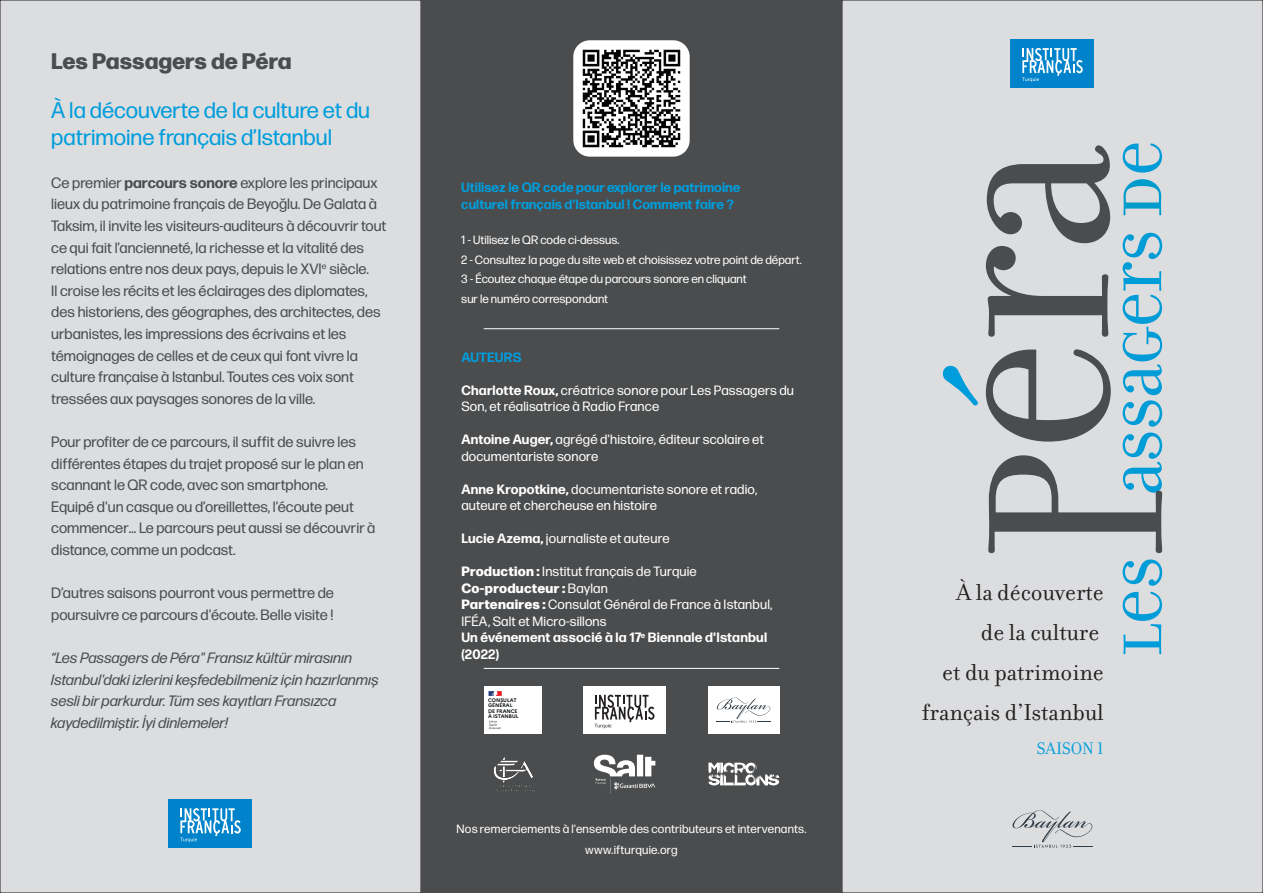
<style>
.page{position:relative;width:1263px;height:893px;background:#fff}
.page>*{position:absolute;margin:0;border:0;box-sizing:border-box;transform-origin:0 0}
.t1{font:24.9px/39.9px "Filosofia Lining OT";color:#231f20;text-align:right}
.t2{font:22.5px/27px "Forma DJR Text";color:#009ddc}
.t3{font:800 22.5px "Forma DJR Text";color:#4b4c4d}
.t4{font:18px "Filosofia Lining OT";color:#009ddc}
.t5{font:15px/21.6px "Forma DJR Text";color:#4b4c4d}
.t6{font:italic 15px/21.6px "Forma DJR Text";color:#4b4c4d}
.t7{font:13.5px/16.5px "Forma DJR Text";letter-spacing:.01em;color:#fff}
.t8{font:700 13.5px/16.2px "Forma DJR Text";color:#009ddc}
.t9{font:12px/19.5px "Forma DJR Text";color:#fff}
.t10{font:700 5.1px/5.2px "Marianne";letter-spacing:-.01em;color:#0f1313}
.s1{font-weight:700}
.s2{font-weight:800}
</style>
<div class="page">
<div style="left:842px;top:0;width:421px;height:893px;background:#dcdddf"></div>
<div style="left:0;top:0;width:421px;height:893px;background:#dcdddf"></div>
<div style="left:421px;top:0;width:421px;height:893px;background:#4b4c4d"></div>
<svg style="left:1123px;top:559px;width:39px;height:95px"></svg>
<svg style="left:942px;top:365px;width:36px;height:41px"></svg>
<svg style="left:986px;top:143px;width:176px;height:410px"></svg>
<svg style="left:1012px;top:810px;width:81px;height:38px"></svg>
<hr style="left:484px;top:328px;width:295px;height:1px;background:#fff">
<hr style="left:484px;top:668px;width:295px;height:1px;background:#fff">
<div style="left:573px;top:40px;width:117px;height:117px;background:#fff;border-radius:16px"></div>
<img style="left:582px;top:49px;width:99px;height:99px">
<img style="left:493px;top:757px;width:42px;height:35px">
<div style="left:484px;top:686px;width:57px;height:48px;background:#fff"></div>
<svg style="left:488px;top:691px;width:14px;height:5px"></svg>
<svg style="left:488px;top:720px;width:13px;height:9px"></svg>
<svg style="left:708px;top:763px;width:71px;height:22px"></svg>
<svg style="left:594px;top:755px;width:61px;height:38px"></svg>
<div style="left:1011px;top:39px;width:83px;height:49px;background:#0083ca"></div>
<svg style="left:1022px;top:48px;width:61px;height:34px"></svg>
<div style="left:583px;top:686px;width:83px;height:48px;background:#fff"></div>
<svg style="left:595px;top:695px;width:59px;height:33px"></svg>
<div style="left:708px;top:686px;width:71px;height:48px;background:#fff"></div>
<svg style="left:717px;top:697px;width:54px;height:26px"></svg>
<div style="left:169px;top:800px;width:83px;height:48px;background:#0083ca"></div>
<svg style="left:180px;top:808px;width:61px;height:34px"></svg>
<h2 class="t3" style="left:51px;top:43px;width:242px">Les Passagers de Péra</h2>
<h2 class="t2" style="left:51px;top:96px;width:320px">À la découverte de la culture et du patrimoine français d’Istanbul</h2>
<p class="t5" style="left:51px;top:171px;width:337px">Ce premier <span class="s1">parcours sonore</span> explore les principaux lieux du patrimoine français de Beyoğlu. De Galata à Taksim, il invite les visiteurs-auditeurs à découvrir tout ce qui fait l’ancienneté, la richesse et la vitalité des relations entre nos deux pays, depuis le XVI<sup>e</sup> siècle.<br>Il croise les récits et les éclairages des diplomates, des historiens, des géographes, des architectes, des urbanistes, les impressions des écrivains et les témoignages de celles et de ceux qui font vivre la culture française à Istanbul. Toutes ces voix sont tressées aux paysages sonores de la ville.</p>
<p class="t5" style="left:51px;top:431px;width:326px">Pour profiter de ce parcours, il suffit de suivre les différentes étapes du trajet proposé sur le plan en scannant le QR code, avec son smartphone.<br>Equipé d'un casque ou d’oreillettes, l’écoute peut commencer… Le parcours peut aussi se découvrir à distance, comme un podcast.</p>
<p class="t5" style="left:51px;top:582px;width:284px">D’autres saisons pourront vous permettre de poursuivre ce parcours d'écoute. Belle visite !</p>
<p class="t6" style="left:51px;top:647px;width:329px">“Les Passagers de Péra" Fransız kültür mirasının Istanbul'daki izlerini keşfedebilmeniz için hazırlanmış sesli bir parkurdur. Tüm ses kayıtları Fransızca kaydedilmiştir. İyi dinlemeler!</p>
<p class="t8" style="left:461px;top:179px;width:281px">Utilisez le QR code pour explorer le patrimoine culturel français d’Istanbul ! Comment faire ?</p>
<p class="t9" style="left:461px;top:230px;width:342px">1 - Utilisez le QR code ci-dessus.<br>2 - Consultez la page du site web et choisissez votre point de départ.<br>3 - Écoutez chaque étape du parcours sonore en cliquant<br>sur le numéro correspondant</p>
<p class="t8" style="left:461px;top:348px;width:62px">AUTEURS</p>
<p class="t7" style="left:461px;top:381px;width:334px"><span class="s1">Charlotte Roux,</span> créatrice sonore pour Les Passagers du<br>Son, et réalisatrice à Radio France</p>
<p class="t7" style="left:461px;top:431px;width:304px"><span class="s1">Antoine Auger,</span> agrégé d'histoire, éditeur scolaire et documentariste sonore</p>
<p class="t7" style="left:461px;top:480px;width:297px"><span class="s1">Anne Kropotkine,</span> documentariste sonore et radio, auteure et chercheuse en histoire</p>
<p class="t7" style="left:461px;top:530px;width:210px"><span class="s1">Lucie Azema,</span> journaliste et auteure</p>
<p class="t7" style="left:461px;top:563px;width:313px"><span class="s2">Production :</span> Institut français de Turquie <span class="s2">Co-producteur :</span> Baylan<br><span class="s2">Partenaires :</span> Consulat Général de France à Istanbul, IFÉA, Salt et Micro-sillons<br><span class="s1">Un événement associé à la 17</span><sup>e</sup> <span class="s1">Biennale d'Istanbul (2022)</span></p>
<p class="t10" style="left:488px;top:698px;width:32px">CONSULAT<br>GÉNÉRAL<br>DE FRANCE<br>À ISTANBUL</p>
<p class="t9" style="left:457px;top:818px;width:351px;line-height:21px;text-align:center">Nos remerciements à l'ensemble des contributeurs et intervenants. www.ifturquie.org</p>
<h1 class="t1" style="left:922px;top:573px;width:183px">À la découverte<br>de la culture<br>et du patrimoine français d’Istanbul</h1>
<p class="t4" style="left:1037px;top:739px;width:68px">SAISON 1</p>
</div>
